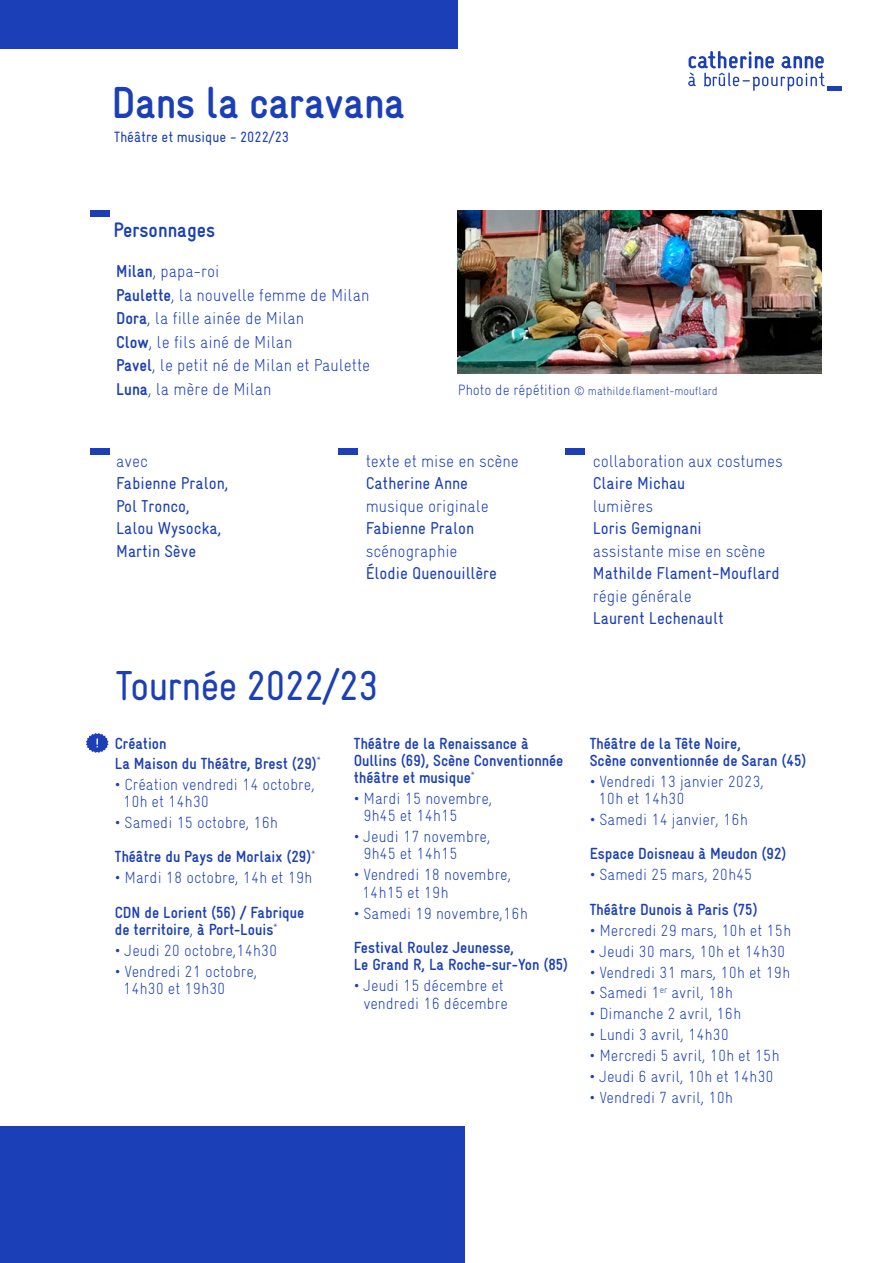
<style>
.page{position:relative;width:893px;height:1263px;background:#fff}
.page>*{position:absolute;margin:0;border:0;box-sizing:border-box;transform-origin:0 0}
.t1{font:700 45px "Gravur Condensed";letter-spacing:-.01em;color:#1b3fb6}
.t2{font:42px "Gravur Condensed";letter-spacing:-.02em;color:#1b3fb6}
.t3{font:700 21px "Gravur Condensed";color:#1b3fb6}
.t4{font:300 17.25px/23.5px "Gravur Condensed";color:#1b3fb6}
.t5{font:17.25px/22.5px "Gravur Condensed";color:#1b3fb6}
.t6{font:300 16.2px/17.2px "Gravur Condensed";color:#1b3fb6}
.t7{font:700 16.2px/17.2px "Gravur Condensed";color:#1b3fb6}
.t8{font:15px "Gravur Condensed";color:#1b3fb6}
.t9{font:300 12px "Gravur Condensed";color:#1b3fb6}
.s1{font-weight:700}
.s2{font-size:15px}
.s3{font-weight:300}
</style>
<div class="page">
<hr style="left:828px;top:87px;width:14px;height:4px;background:#1b3fb6">
<svg style="left:688px;top:51px;width:137px;height:40px"></svg>
<div style="left:0;top:0;width:458px;height:49px;background:#1b3fb6"></div>
<div style="left:90px;top:448px;width:20px;height:7px;background:#1b3fb6"></div>
<div style="left:338px;top:448px;width:20px;height:7px;background:#1b3fb6"></div>
<div style="left:566px;top:448px;width:19px;height:7px;background:#1b3fb6"></div>
<div style="left:0;top:1127px;width:464px;height:136px;background:#1b3fb6"></div>
<svg style="left:86px;top:733px;width:23px;height:20px"></svg>
<div style="left:90px;top:210px;width:20px;height:7px;background:#1b3fb6"></div>
<img style="left:458px;top:210px;width:364px;height:164px">
<h1 class="t1" style="left:111px;top:77px;width:295px">Dans la caravana</h1>
<p class="t8" style="left:114px;top:129px;width:177px">Théâtre et musique - 2022/23</p>
<p class="t3" style="left:113px;top:218px;width:103px">Personnages</p>
<p class="t4" style="left:116px;top:260px;width:256px"><span class="s1">Milan</span>, papa-roi<br><span class="s1">Paulette</span>, la nouvelle femme de Milan<br><span class="s1">Dora</span>, la fille ainée de Milan<br><span class="s1">Clow</span>, le fils ainé de Milan<br><span class="s1">Pavel</span>, le petit né de Milan et Paulette<br><span class="s1">Luna</span>, la mère de Milan</p>
<p class="t9" style="left:458px;top:384px;width:262px"><span class="s2">Photo de répétition</span> © mathilde.flament-mouflard</p>
<p class="t4" style="left:116px;top:449px;width:33px">avec</p>
<p class="t5" style="left:116px;top:472px;width:114px">Fabienne Pralon,<br>Pol Tronco,<br>Lalou Wysocka,<br>Martin Sève</p>
<p class="t4" style="left:366px;top:449px;width:155px">texte et mise en scène</p>
<p class="t5" style="left:366px;top:472px;width:104px">Catherine Anne</p>
<p class="t4" style="left:366px;top:494px;width:125px">musique originale</p>
<p class="t5" style="left:366px;top:517px;width:110px">Fabienne Pralon</p>
<p class="t4" style="left:366px;top:539px;width:93px">scénographie</p>
<p class="t5" style="left:366px;top:562px;width:133px">Élodie Quenouillère</p>
<p class="t4" style="left:593px;top:449px;width:191px">collaboration aux costumes</p>
<p class="t5" style="left:593px;top:472px;width:94px">Claire Michau</p>
<p class="t4" style="left:593px;top:494px;width:62px">lumières</p>
<p class="t5" style="left:593px;top:517px;width:111px">Loris Gemignani</p>
<p class="t4" style="left:593px;top:539px;width:174px">assistante mise en scène</p>
<p class="t5" style="left:593px;top:562px;width:189px">Mathilde Flament-Mouflard</p>
<p class="t4" style="left:593px;top:584px;width:100px">régie générale</p>
<p class="t5" style="left:593px;top:607px;width:132px">Laurent Lechenault</p>
<h2 class="t2" style="left:116px;top:662px;width:264px">Tournée 2022/23</h2>
<p class="t7" style="left:115px;top:733px;width:207px;line-height:20.2px">Création<br>La Maison du Théâtre, Brest (29)<sup>*</sup></p>
<p class="t6" style="left:123px;top:775px;width:193px;text-indent:-8px">• Création vendredi 14 octobre,<br>10h et 14h30</p>
<p class="t7" style="left:115px;top:805px;width:202px;line-height:34.5px"><span class="s3">• Samedi 15 octobre, 16h<br></span>Théâtre du Pays de Morlaix (29)<sup>*</sup></p>
<p class="t6" style="left:115px;top:869px;width:199px">• Mardi 18 octobre, 14h et 19h</p>
<p class="t7" style="left:115px;top:904px;width:191px">CDN de Lorient (56) / Fabrique de territoire<span class="s3">,</span> à Port-Louis<sup>*</sup></p>
<p class="t6" style="left:115px;top:942px;width:164px">• Jeudi 20 octobre,14h30</p>
<p class="t6" style="left:123px;top:963px;width:136px;text-indent:-8px">• Vendredi 21 octobre,<br>14h30 et 19h30</p>
<p class="t7" style="left:354px;top:734px;width:211px">Théâtre de la Renaissance à<br>Oullins (69), Scène Conventionnée théâtre et musique<sup>*</sup></p>
<p class="t6" style="left:363px;top:790px;width:130px;text-indent:-10px">• Mardi 15 novembre,<br>9h45 et 14h15</p>
<p class="t6" style="left:363px;top:828px;width:129px;text-indent:-10px">• Jeudi 17 novembre,<br>9h45 et 14h15</p>
<p class="t6" style="left:362px;top:866px;width:151px;text-indent:-8px">• Vendredi 18 novembre,<br>14h15 et 19h</p>
<p class="t6" style="left:354px;top:904px;width:175px">• Samedi 19 novembre,16h</p>
<p class="t7" style="left:354px;top:939px;width:216px">Festival Roulez Jeunesse,<br>Le Grand R, La Roche-sur-Yon (85)</p>
<p class="t6" style="left:354px;top:977px;width:156px;text-align:center">• Jeudi 15 décembre et vendredi 16 décembre</p>
<p class="t7" style="left:590px;top:734px;width:218px">Théâtre de la Tête Noire,<br>Scène conventionnée de Saran (45)</p>
<p class="t6" style="left:598px;top:772px;width:167px;text-indent:-9px">• Vendredi 13 janvier 2023,<br>10h et 14h30</p>
<p class="t6" style="left:590px;top:811px;width:160px">• Samedi 14 janvier, 16h</p>
<p class="t7" style="left:590px;top:845px;width:198px">Espace Doisneau à Meudon (92)</p>
<p class="t6" style="left:590px;top:866px;width:164px">• Samedi 25 mars, 20h45</p>
<p class="t7" style="left:590px;top:901px;width:170px">Théâtre Dunois à Paris (75)</p>
<p class="t6" style="left:590px;top:922px;width:203px">• Mercredi 29 mars, 10h et 15h</p>
<p class="t6" style="left:590px;top:942px;width:197px">• Jeudi 30 mars, 10h et 14h30</p>
<p class="t6" style="left:590px;top:963px;width:202px">• Vendredi 31 mars, 10h et 19h</p>
<p class="t6" style="left:590px;top:984px;width:145px">• Samedi 1<sup>er</sup> avril, 18h</p>
<p class="t6" style="left:590px;top:1005px;width:153px">• Dimanche 2 avril, 16h</p>
<p class="t6" style="left:590px;top:1026px;width:141px">• Lundi 3 avril, 14h30</p>
<p class="t6" style="left:590px;top:1047px;width:191px">• Mercredi 5 avril, 10h et 15h</p>
<p class="t6" style="left:590px;top:1068px;width:186px">• Jeudi 6 avril, 10h et 14h30</p>
<p class="t6" style="left:590px;top:1089px;width:145px">• Vendredi 7 avril, 10h</p>
</div>
